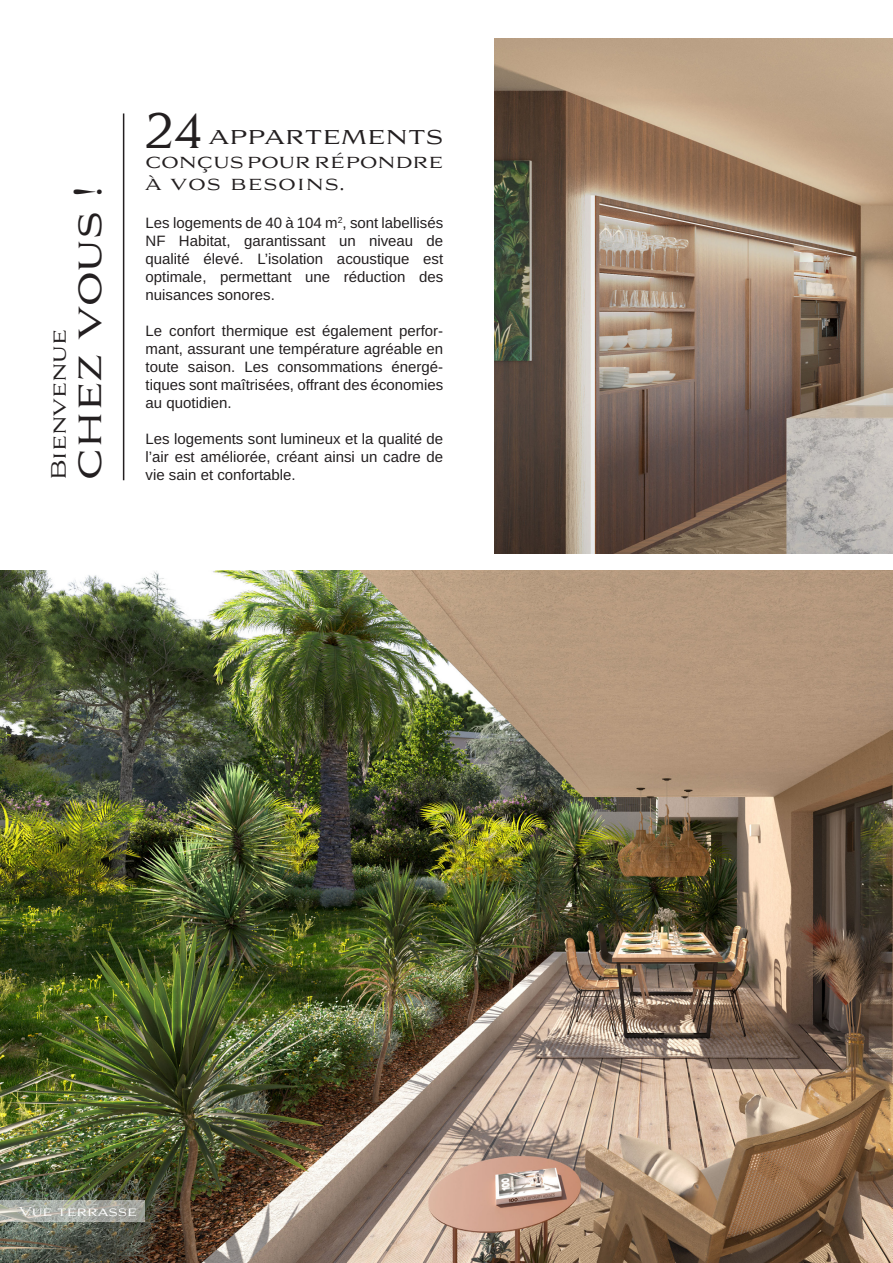
<style>
.page{position:relative;width:893px;height:1263px;background:#fff}
.page>*{position:absolute;margin:0;border:0;box-sizing:border-box;transform-origin:0 0}
.t1{font:300 46.5px "Aviano Serif";color:#231f20;scale:.8 1}
.t2{font:300 36px "Aviano Serif";color:#231f20}
.t3{font:300 22.5px "Aviano Serif";color:#231f20}
.t4{font:300 19.5px "Aviano Serif";color:#231f20}
.t5{font:300 18px "Aviano Serif";color:#231f20}
.t6{font:300 18px "Aviano Serif";letter-spacing:.06em;color:#231f20}
.t7{font:15px/18px "Arimo";color:#231f20;text-align:justify}
.t8{font:300 12px "Aviano Serif";color:#fff}
</style>
<div class="page">
<img style="left:495px;top:38px;width:398px;height:516px">
<img style="left:0;top:571px;width:893px;height:692px">
<svg style="left:0;top:1200px;width:145px;height:22px;background:#abaea6"></svg>
<hr style="left:123px;top:113px;width:1px;height:367px;background:#231f20">
<p class="t2" style="left:65px;top:480px;width:295px;rotate:-90deg">chez vous !</p>
<p class="t4" style="left:46px;top:480px;width:152px;rotate:-90deg">Bienvenue</p>
<p class="t1" style="left:146px;top:101px;width:71px">24</p>
<p class="t3" style="left:209px;top:122px;width:236px">appartements</p>
<p class="t5" style="left:146px;top:150px;width:299px">conçus pour répondre</p>
<p class="t6" style="left:146px;top:172px;width:200px">à vos besoins.</p>
<p class="t7" style="left:146px;top:214px;width:299px">Les logements de 40 à 104 m<sup>2</sup>, sont labellisés NF Habitat, garantissant un niveau de qualité élevé. L’isolation acoustique est optimale, permettant une réduction des nuisances sonores.</p>
<p class="t7" style="left:146px;top:322px;width:299px">Le confort thermique est également perfor&shy;mant, assurant une température agréable en toute saison. Les consommations énergé&shy;tiques sont maîtrisées, offrant des économies au quotidien.</p>
<p class="t7" style="left:146px;top:430px;width:299px">Les logements sont lumineux et la qualité de l’air est améliorée, créant ainsi un cadre de</p>
<p class="t7" style="left:146px;top:466px;width:152px">vie sain et confortable.</p>
<p class="t8" style="left:19px;top:1204px;width:119px">Vue terrasse</p>
</div>
